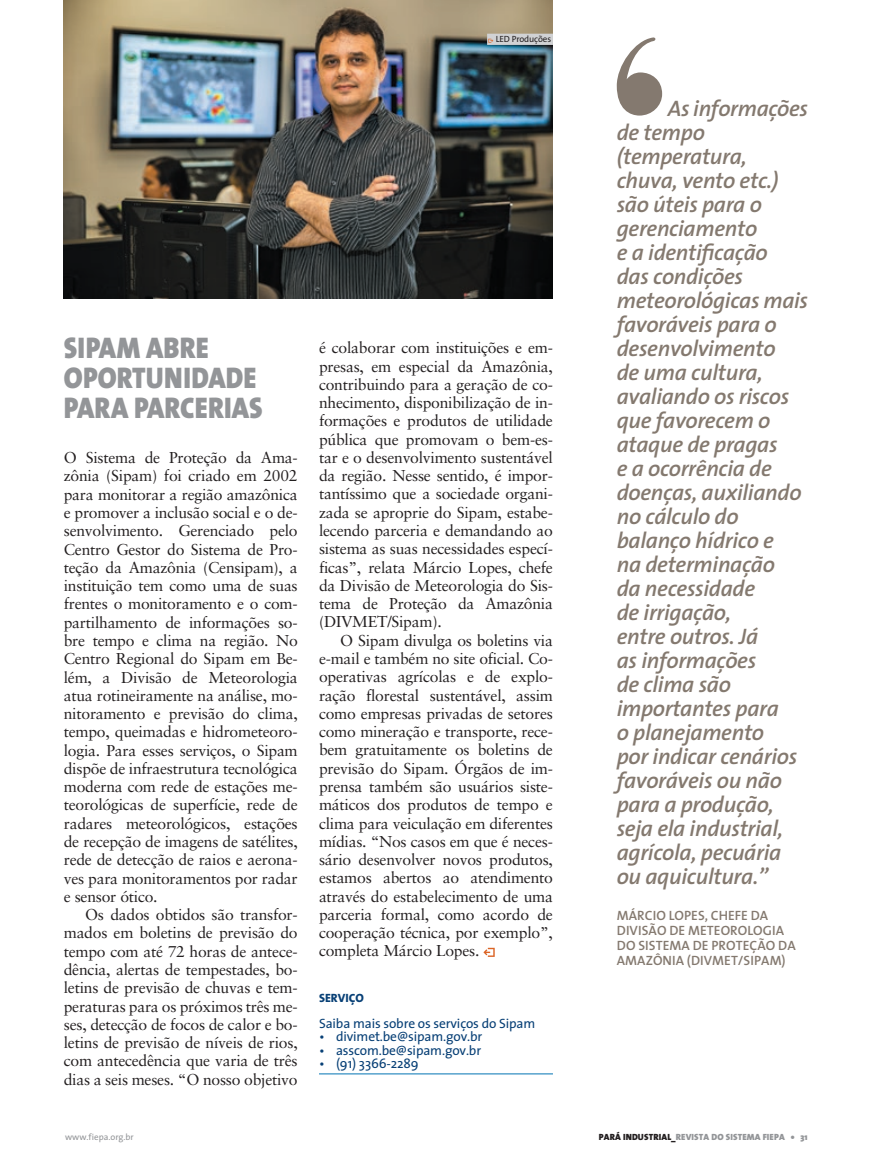
<style>
.page{position:relative;width:872px;height:1170px;background:#fff}
.page>*{position:absolute;margin:0;border:0;box-sizing:border-box;transform-origin:0 0}
.t1{font:900 30px/30px "The Sans";letter-spacing:.005em;color:#939598;scale:.9 1}
.t2{font:italic 600 22.5px/24px "The Sans";letter-spacing:-.015em;color:#84796f}
.t3{font:15.75px/18.3px "Sabon LT Std";letter-spacing:-.015em;color:#231f20;text-align:justify}
.t4{font:13.5px "The Sans";letter-spacing:-.01em;color:#084076}
.t5{font:600 13.5px/15px "The Sans";letter-spacing:.005em;color:#84796f}
.t6{font:800 12px "The Sans";color:#084076}
.t7{font:900 9px "The Sans";letter-spacing:.015em;color:#939598}
.t8{font:9px "The Sans";color:#939598}
.t9{font:9px "The Sans";letter-spacing:-.01em;color:#231f20}
.s1{font-family:"The Sans Extra Bold Expert";font-size:4.5px;color:#db6426}
.s2{color:#231f20}
</style>
<div class="page">
<hr style="left:319px;top:1073px;width:234px;height:1px;background:#0274b3">
<img style="left:64px;top:0;width:489px;height:298px">
<svg style="left:483px;top:947px;width:12px;height:9px"></svg>
<svg style="left:617px;top:37px;width:45px;height:79px"></svg>
<div style="left:487px;top:34px;width:66px;height:11px;background:#d1d2d4"></div>
<p class="t9" style="left:488px;top:31px;width:64px"><span class="s1">û</span> LED Produções</p>
<h1 class="t1" style="left:64px;top:332px;width:162px">SIPAM ABRE<br>OPOR</h1>
<h1 class="t1" style="left:64px;top:362px;width:219px;text-align:right">TUNI DADE<br>PARA PARC ERIAS</h1>
<p class="t3" style="left:64px;top:448px;width:235px">O Sistema de Proteção da Ama&shy;zônia (Sipam) foi criado em 2002 para monitorar a região amazônica e promover a inclusão social e o de&shy;senvolvimento. Gerenciado pelo Centro Gestor do Sistema de Pro&shy;teção da Amazônia (Censipam), a instituição tem como uma de suas frentes o monitoramento e o com&shy;partilhamento de informações so&shy;bre tempo e clima na região. No Centro Regional do Sipam em Be&shy;lém, a Divisão de Meteorologia atua rotineiramente na análise, mo&shy;nitoramento e previsão do clima, tempo, queimadas e hidrometeoro&shy;logia. Para esses serviços, o Sipam dispõe de infraestrutura tecnológica moderna com rede de estações me&shy;teorológicas de superfície, rede de radares meteorológicos, estações de recepção de imagens de satélites, rede de detecção de raios e aerona&shy;ves para monitoramentos por radar e sensor ótico.</p>
<p class="t3" style="left:64px;top:905px;width:235px;text-indent:21px">Os dados obtidos são transfor&shy;mados em boletins de previsão do tempo com até 72 horas de antece&shy;dência, alertas de tempestades, bo&shy;letins de previsão de chuvas e tem&shy;peraturas para os próximos três me&shy;ses, detecção de focos de calor e bo&shy;letins de previsão de níveis de rios, com antecedência que varia de três dias a seis meses. “O nosso objetivo</p>
<p class="t3" style="left:319px;top:338px;width:235px">é colaborar com instituições e em&shy;presas, em especial da Amazônia, contribuindo para a geração de co&shy;nhecimento, disponibilização de in&shy;formações e produtos de utilidade pública que promovam o bem-es&shy;tar e o desenvolvimento sustentável da região. Nesse sentido, é impor&shy;tantíssimo que a sociedade organi&shy;zada se aproprie do Sipam, estabe&shy;lecendo parceria e demandando ao sistema as suas necessidades especí&shy;ficas”, relata Márcio Lopes, chefe da Divisão de Meteorologia do Sis&shy;tema de Proteção da Amazônia (DIVMET/Sipam).</p>
<p class="t3" style="left:319px;top:631px;width:235px;text-indent:21px">O Sipam divulga os boletins via e-mail e também no site oficial. Co&shy;operativas agrícolas e de explo&shy;ração florestal sustentável, assim como empresas privadas de setores como mineração e transporte, rece&shy;bem gratuitamente os boletins de previsão do Sipam. Órgãos de im&shy;prensa também são usuários siste&shy;máticos dos produtos de tempo e clima para veiculação em diferentes mídias. “Nos casos em que é neces&shy;sário desenvolver novos produtos, estamos abertos ao atendimento através do estabelecimento de uma parceria formal, como acordo de cooperação técnica, por exemplo”, completa Márcio Lopes.</p>
<p class="t6" style="left:319px;top:988px;width:46px">SERVIÇO</p>
<p class="t4" style="left:319px;top:1011px;width:218px">Saiba mais sobre os serviços do Sipam</p>
<p class="t4" style="left:319px;top:1025px;width:165px">• divimet.be@sipam.gov.br</p>
<p class="t4" style="left:319px;top:1038px;width:164px">• asscom.be@sipam.gov.br</p>
<p class="t4" style="left:319px;top:1052px;width:101px">• (91) 3366-2289</p>
<p class="t2" style="left:617px;top:95px;width:193px;text-indent:51px">As informações de tempo (temperatura, chuva, vento etc.) são úteis para o gerenciamento<br>e a identificação<br>das condições meteorológicas mais favoráveis para o desenvolvimento<br>de uma cultura, avaliando os riscos que favorecem o ataque de pragas<br>e a ocorrência de doenças, auxiliando no cálculo do balanço hídrico e<br>na determinação<br>da necessidade<br>de irrigação,<br>entre outros. Já<br>as informações<br>de clima são importantes para<br>o planejamento<br>por indicar cenários favoráveis ou não para a produção, seja ela industrial, agrícola, pecuária ou aquicultura.”</p>
<p class="t5" style="left:617px;top:907px;width:179px">MÁRCIO LOPES, CHEFE DA<br>DIVISÃO DE METEOROLOGIA<br>DO SISTEMA DE PROTEÇÃO DA<br>AMAZÔNIA (DIVMET</p>
<p class="t5" style="left:738px;top:952px;width:49px">/SIPAM)</p>
<p class="t8" style="left:65px;top:1129px;width:70px">www.fiepa.org.br</p>
<p class="t7" style="left:599px;top:1128px;width:210px"><span class="s2">PARÁ INDUSTRIAL_</span>REVISTA DO SISTEMA FIEPA • 31</p>
</div>
